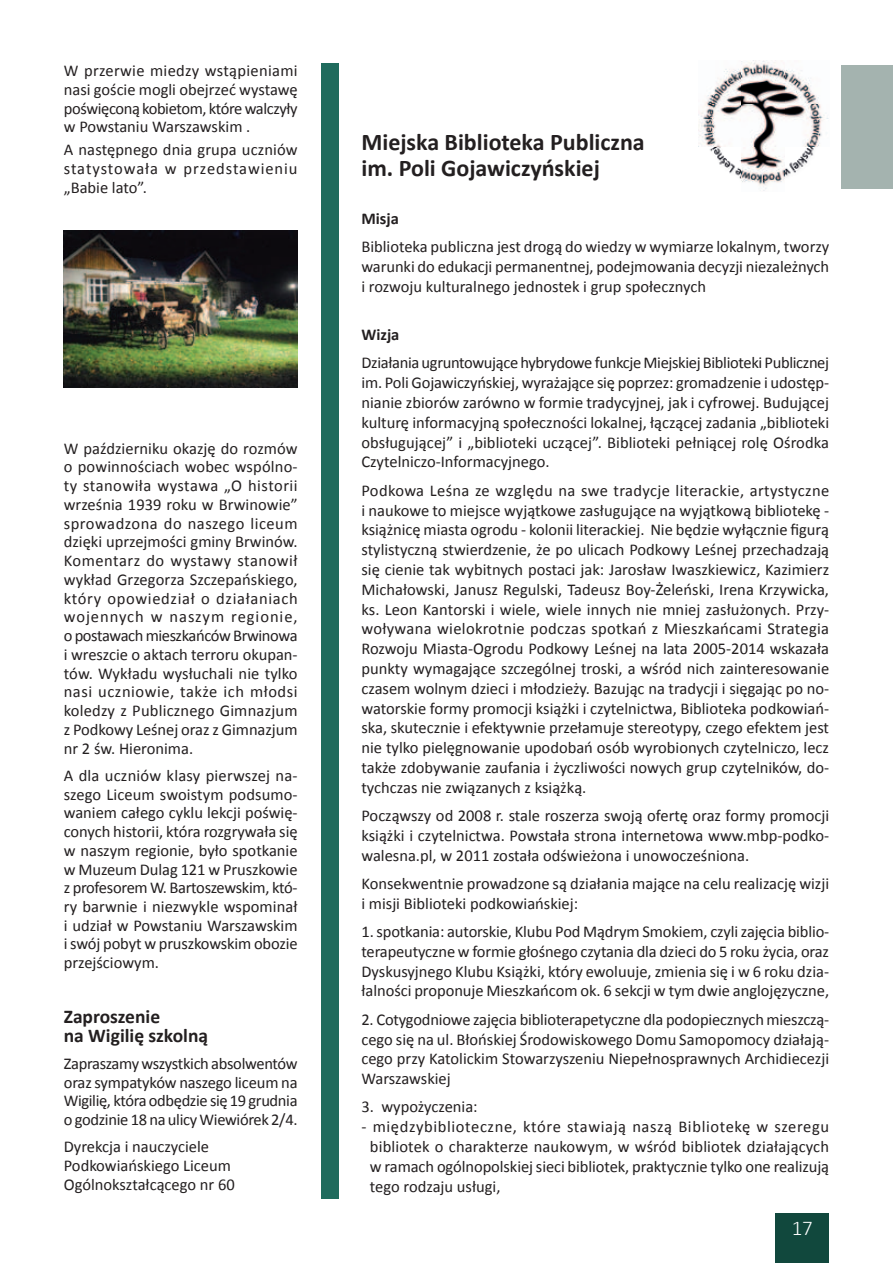
<style>
.page{position:relative;width:893px;height:1263px;background:#fff}
.page>*{position:absolute;margin:0;border:0;box-sizing:border-box;transform-origin:0 0}
.t1{font:700 24px/25.5px "Calibri";color:#231f20}
.t2{font:300 21px "Calibri";color:#fff}
.t3{font:700 19.5px/18.8px "Calibri";color:#231f20}
.t4{font:16.5px/18.8px "Calibri";color:#231f20;text-align:justify}
.t5{font:700 16.5px "Calibri";color:#231f20}
</style>
<div class="page">
<div style="left:775px;top:1213px;width:54px;height:50px;background:#11483d"></div>
<div style="left:321px;top:64px;width:17px;height:1135px;background:#1f6b5d"></div>
<img style="left:64px;top:231px;width:234px;height:156px">
<img style="left:698px;top:61px;width:131px;height:130px">
<div style="left:842px;top:65px;width:51px;height:124px;background:#a4b3af"></div>
<p class="t4" style="left:64px;top:61px;width:235px">W przerwie miedzy wstąpieniami nasi goście mogli obejrzeć wystawę poświęconą kobietom, które walczyły w Powstaniu Warszawskim .</p>
<p class="t4" style="left:64px;top:141px;width:235px">A następnego dnia grupa uczniów statystowała w przedstawieniu „Babie lato”.</p>
<p class="t4" style="left:64px;top:439px;width:235px">W październiku okazję do rozmów o powinnościach wobec wspólno&shy;ty stanowiła wystawa „O historii września 1939 roku w Brwinowie” sprowadzona do naszego liceum dzięki uprzejmości gminy Brwinów.<br>Komentarz do wystawy stanowił wykład Grzegorza Szczepańskiego, który opowiedział o działaniach wojennych w naszym regionie, o postawach mieszkańców Brwinowa i wreszcie o aktach terroru okupan&shy;tów. Wykładu wysłuchali nie tylko nasi uczniowie, także ich młodsi koledzy z Publicznego Gimnazjum z Podkowy Leśnej oraz z Gimnazjum nr 2 św. Hieronima.</p>
<p class="t4" style="left:64px;top:766px;width:235px">A dla uczniów klasy pierwszej na&shy;szego Liceum swoistym podsumo&shy;waniem całego cyklu lekcji poświę&shy;conych historii, która rozgrywała się w naszym regionie, było spotkanie w Muzeum Dulag 121 w Pruszkowie z profesorem W. Bartoszewskim, któ&shy;ry barwnie i niezwykle wspominał i udział w Powstaniu Warszawskim i swój pobyt w pruszkowskim obozie przejściowym.</p>
<p class="t3" style="left:64px;top:1007px;width:146px">Zaproszenie<br>na Wigilię szkolną</p>
<p class="t4" style="left:64px;top:1054px;width:235px">Zapraszamy wszystkich absolwentów oraz sympatyków naszego liceum na Wigilię, która odbędzie się 19 grudnia o godzinie 18 na ulicy Wiewiórek 2/4.</p>
<p class="t4" style="left:64px;top:1137px;width:172px;text-align:left">Dyrekcja i nauczyciele<br>Podkowiańskiego Liceum<br>Ogólnokształcącego nr 60</p>
<h1 class="t1" style="left:361px;top:130px;width:285px">Miejska Biblioteka Publiczna im. Poli Gojawiczyńskiej</h1>
<p class="t5" style="left:361px;top:208px;width:39px">Misja</p>
<p class="t4" style="left:361px;top:237px;width:469px;line-height:19.8px">Biblioteka publiczna jest drogą do wiedzy w wymiarze lokalnym, tworzy warunki do edukacji permanentnej, podejmowania decyzji niezależnych i rozwoju kulturalnego jednostek i grup społecznych</p>
<p class="t5" style="left:361px;top:324px;width:39px">Wizja</p>
<p class="t4" style="left:361px;top:353px;width:469px;line-height:19.8px">Działania ugruntowujące hybrydowe funkcje Miejskiej Biblioteki Publicznej im. Poli Gojawiczyńskiej, wyrażające się poprzez: gromadzenie i udostęp&shy;nianie zbiorów zarówno w formie tradycyjnej, jak i cyfrowej. Budującej kulturę informacyjną społeczności lokalnej, łączącej zadania „biblioteki obsługującej” i „biblioteki uczącej”. Biblioteki pełniącej rolę Ośrodka Czytelniczo-Informacyjnego.</p>
<p class="t4" style="left:361px;top:480px;width:469px;line-height:19.8px">Podkowa Leśna ze względu na swe tradycje literackie, artystyczne i naukowe to miejsce wyjątkowe zasługujące na wyjątkową bibliotekę - książnicę miasta ogrodu - kolonii literackiej. Nie będzie wyłącznie figurą stylistyczną stwierdzenie, że po ulicach Podkowy Leśnej przechadzają się cienie tak wybitnych postaci jak: Jarosław Iwaszkiewicz, Kazimierz Michałowski, Janusz Regulski, Tadeusz Boy-Żeleński, Irena Krzywicka, ks. Leon Kantorski i wiele, wiele innych nie mniej zasłużonych. Przy&shy;woływana wielokrotnie podczas spotkań z Mieszkańcami Strategia Rozwoju Miasta-Ogrodu Podkowy Leśnej na lata 2005-2014 wskazała punkty wymagające szczególnej troski, a wśród nich zainteresowanie czasem wolnym dzieci i młodzieży. Bazując na tradycji i sięgając po no&shy;watorskie formy promocji książki i czytelnictwa, Biblioteka podkowiań&shy;ska, skutecznie i efektywnie przełamuje stereotypy, czego efektem jest nie tylko pielęgnowanie upodobań osób wyrobionych czytelniczo, lecz także zdobywanie zaufania i życzliwości nowych grup czytelników, do&shy;tychczas nie związanych z książką.</p>
<p class="t4" style="left:361px;top:806px;width:469px;line-height:19.8px">Począwszy od 2008 r. stale roszerza swoją ofertę oraz formy promocji książki i czytelnictwa. Powstała strona internetowa www.mbp-podko&shy;walesna.pl, w 2011 została odświeżona i unowocześniona.</p>
<p class="t4" style="left:361px;top:874px;width:469px;line-height:19.8px">Konsekwentnie prowadzone są działania mające na celu realizację wizji i misji Biblioteki podkowiańskiej:</p>
<p class="t4" style="left:361px;top:922px;width:469px;line-height:19.8px">1. spotkania: autorskie, Klubu Pod Mądrym Smokiem, czyli zajęcia biblio&shy;terapeutyczne w formie głośnego czytania dla dzieci do 5 roku życia, oraz Dyskusyjnego Klubu Książki, który ewoluuje, zmienia się i w 6 roku dzia&shy;łalności proponuje Mieszkańcom ok. 6 sekcji w tym dwie anglojęzyczne,</p>
<p class="t4" style="left:361px;top:1009px;width:469px;line-height:19.8px">2. Cotygodniowe zajęcia biblioterapetyczne dla podopiecznych mieszczą&shy;cego się na ul. Błońskiej Środowiskowego Domu Samopomocy działają&shy;cego przy Katolickim Stowarzyszeniu Niepełnosprawnych Archidiecezji Warszawskiej</p>
<p class="t4" style="left:361px;top:1098px;width:118px">3. wypożyczenia:</p>
<p class="t4" style="left:370px;top:1117px;width:461px;line-height:19.8px;text-indent:-8px">- międzybiblioteczne, które stawiają naszą Bibliotekę w szeregu bibliotek o charakterze naukowym, w wśród bibliotek działających w ramach ogólnopolskiej sieci bibliotek, praktycznie tylko one realizują tego rodzaju usługi,</p>
<p class="t2" style="left:792px;top:1215px;width:23px">17</p>
</div>
